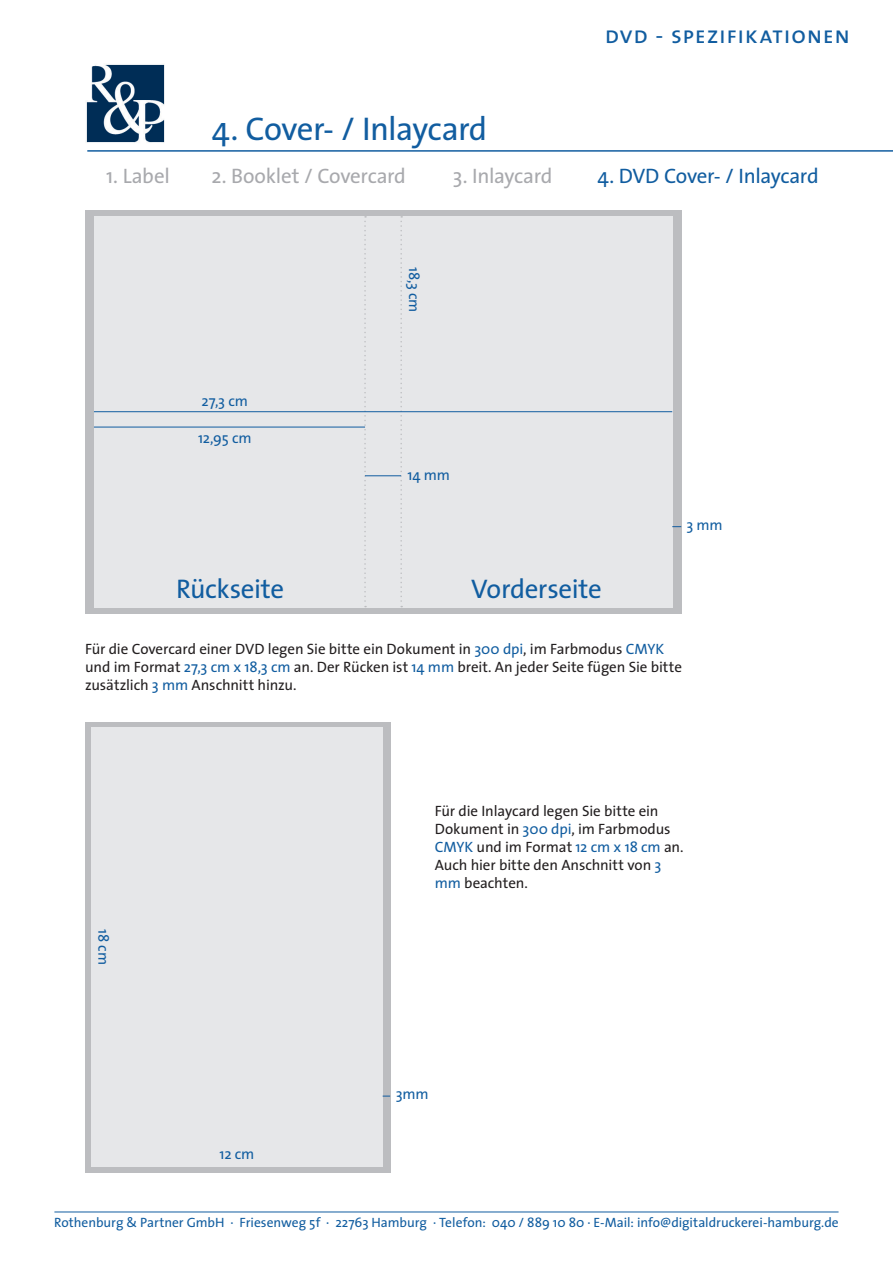
<style>
.page{position:relative;width:893px;height:1263px;background:#fff}
.page>*{position:absolute;margin:0;border:0;box-sizing:border-box;transform-origin:0 0}
.t1{font:33px "The Sans";letter-spacing:-.02em;color:#115da0}
.t2{font:27px "The Sans";letter-spacing:-.015em;color:#115da0}
.t3{font:24px "The Sans Caps";letter-spacing:.025em;color:#115da0}
.t4{font:21px "The Sans";letter-spacing:-.015em;color:#a8a9ad}
.t5{font:21px "The Sans";letter-spacing:-.02em;color:#115da0}
.t6{font:15px/18px "The Sans";letter-spacing:-.005em;color:#231f20}
.t7{font:15px "The Sans";letter-spacing:-.01em;color:#115da0}
.t8{font:13.5px "The Sans";color:#115da0}
.s1{color:#115da0}
</style>
<div class="page">
<hr style="left:87px;top:150px;width:806px;height:2px;background:#115da0">
<img style="left:86px;top:64px;width:79px;height:79px">
<div style="left:85px;top:210px;width:596px;height:404px;background:#bcbdc0"></div>
<div style="left:94px;top:216px;width:578px;height:392px;background:#e6e7e9"></div>
<svg style="left:364px;top:216px;width:2px;height:391px"></svg>
<svg style="left:400px;top:216px;width:2px;height:391px"></svg>
<hr style="left:94px;top:411px;width:578px;height:1px;background:#115da0">
<hr style="left:94px;top:427px;width:271px;height:1px;background:#115da0">
<hr style="left:365px;top:475px;width:36px;height:1px;background:#115da0">
<div style="left:85px;top:722px;width:305px;height:450px;background:#bcbdc0"></div>
<div style="left:91px;top:727px;width:292px;height:439px;background:#e6e7e9"></div>
<hr style="left:54px;top:1211px;width:784px;height:1px;background:#115da0">
<h1 class="t1" style="left:212px;top:101px;width:277px">4. Cover- / Inlaycard</h1>
<h3 class="t3" style="left:605px;top:14px;width:247px">dvd - spezifikationen</h3>
<h3 class="t4" style="left:106px;top:158px;width:65px">1. Label</h3>
<h3 class="t4" style="left:212px;top:158px;width:196px">2. Booklet / Covercard</h3>
<h3 class="t4" style="left:453px;top:158px;width:101px">3. Inlaycard</h3>
<h3 class="t5" style="left:597px;top:158px;width:223px">4. DVD Cover- / Inlaycard</h3>
<p class="t7" style="left:202px;top:389px;width:48px">27,3 cm</p>
<p class="t7" style="left:198px;top:425px;width:55px">12,95 cm</p>
<p class="t7" style="left:427px;top:267px;width:48px;rotate:90deg">18,3 cm</p>
<p class="t7" style="left:407px;top:463px;width:44px">14 mm</p>
<h2 class="t2" style="left:176px;top:566px;width:110px">Rückseite</h2>
<h2 class="t2" style="left:471px;top:566px;width:132px">Vorderseite</h2>
<p class="t7" style="left:686px;top:512px;width:38px">3 mm</p>
<p class="t6" style="left:85px;top:639px;width:598px">Für die Covercard einer DVD legen Sie bitte ein Dokument in <span class="s1">300 dpi</span>, im Farbmodus <span class="s1">CMYK </span>und im Format <span class="s1">27,3 cm x 18,3 cm</span> an. Der Rücken ist <span class="s1">14 mm</span> breit. An jeder Seite fügen Sie bitte zusätzlich <span class="s1">3 mm</span> Anschnitt hinzu.</p>
<p class="t7" style="left:116px;top:929px;width:38px;rotate:90deg">18 cm</p>
<p class="t7" style="left:220px;top:1141px;width:36px">12 cm</p>
<p class="t6" style="left:435px;top:801px;width:250px">Für die Inlaycard legen Sie bitte ein<br>Dokument in <span class="s1">300 dpi</span>, im Farbmodus<br><span class="s1">CMYK</span> und im Format <span class="s1">12 cm x 18 cm</span> an.<br>Auch hier bitte den Anschnitt von <span class="s1">3 mm</span> beachten.</p>
<p class="t7" style="left:396px;top:1082px;width:35px">3mm</p>
<p class="t8" style="left:54px;top:1211px;width:786px">Rothenburg &amp; Partner GmbH · Friesenweg 5f · 22763 Hamburg · Telefon: 040 / 889 10 80 · E-Mail: info@digitaldruckerei-hamburg.de</p>
</div>
